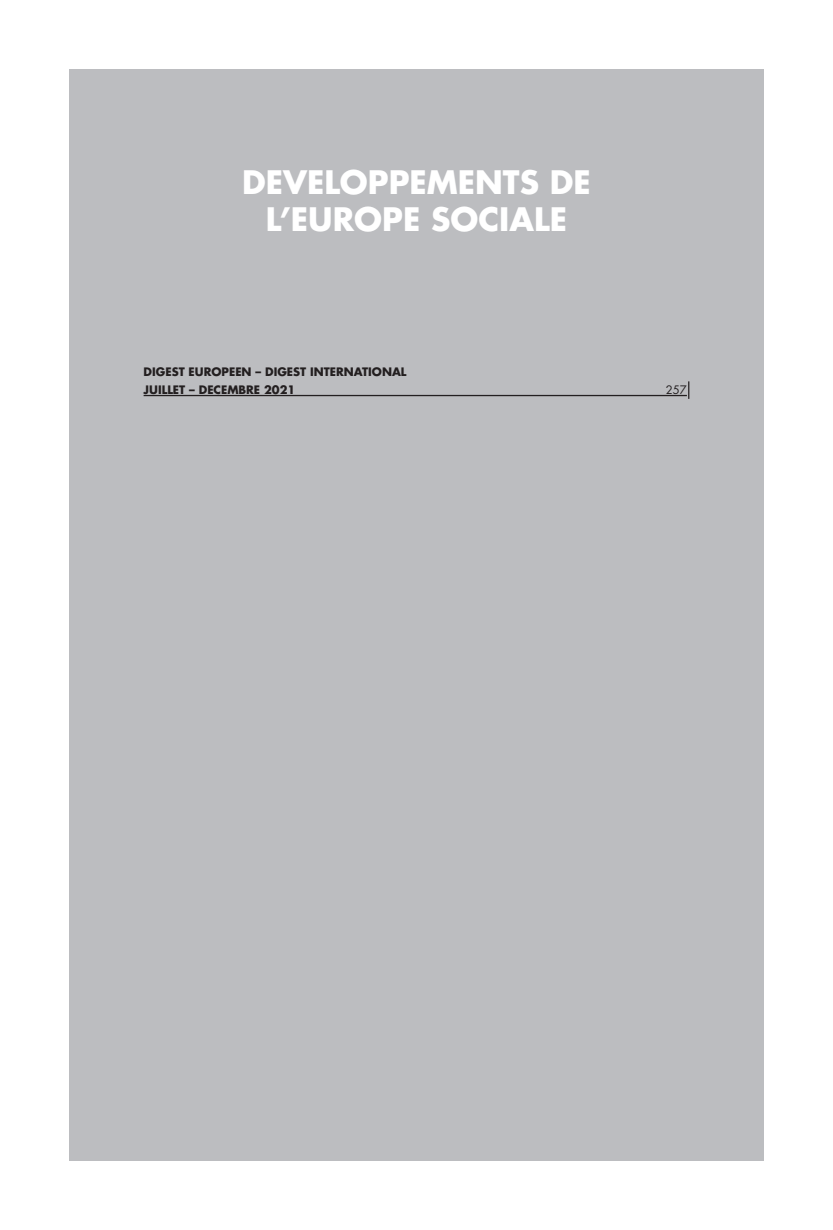
<style>
.page{position:relative;width:833px;height:1230px;background:#fff}
.page>*{position:absolute;margin:0;border:0;box-sizing:border-box;transform-origin:0 0}
.t1{font:700 31.5px/36.8px "Futura Std";color:#fff;text-align:center}
.t2{font:700 11.38px/17.5px "Futura Std";color:#231f20}
.t3{font:11.38px "Futura Std";color:#231f20}
</style>
<div class="page">
<div style="left:69px;top:69px;width:695px;height:1091px;background:#bcbdc0"></div>
<svg style="left:688px;top:381px;width:1px;height:18px"></svg>
<hr style="left:144px;top:395px;width:543px;height:1px;background:#231f20">
<h1 class="t1" style="left:242px;top:164px;width:350px">DEVELOPPEMENTS DE<br>L’EUROPE SOCIALE</h1>
<p class="t2" style="left:144px;top:363px;width:264px">DIGEST EUROPEEN – DIGEST INTERNATIONAL<br>JUILLET – DECEMBRE 2021</p>
<p class="t3" style="left:666px;top:382px;width:23px">257</p>
</div>
